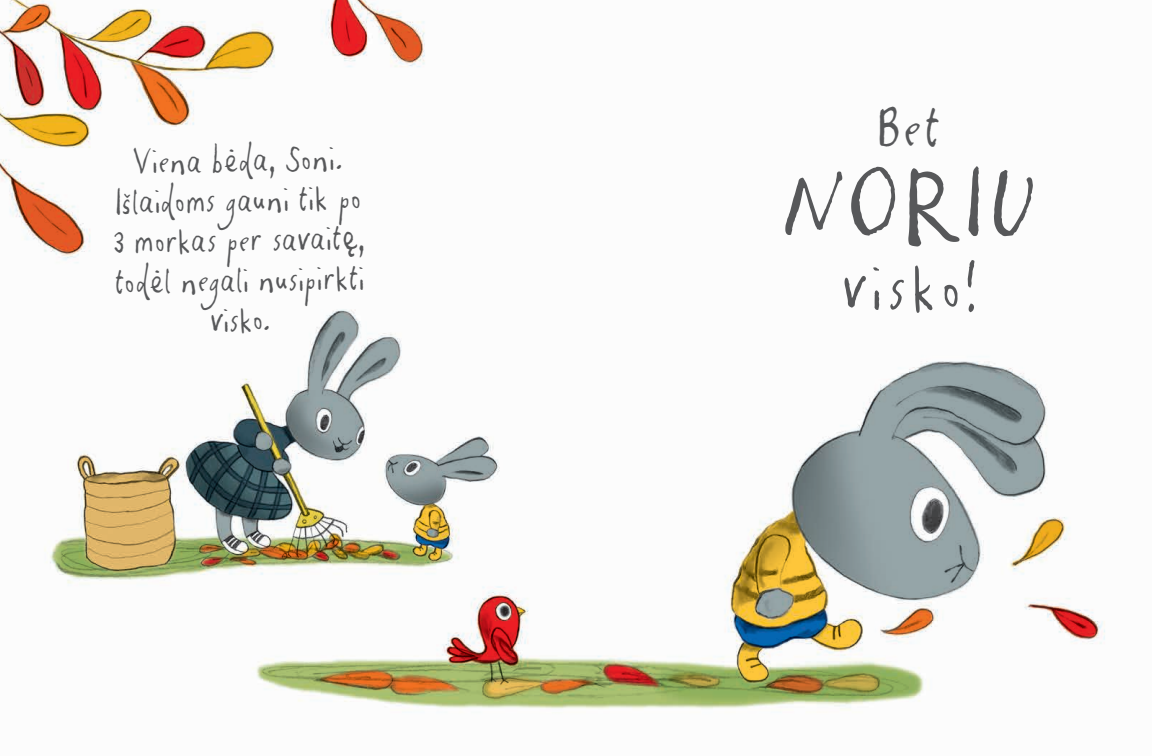
<style>
.page{position:relative;width:1152px;height:756px;background:#fff}
.page>*{position:absolute;margin:0;border:0;box-sizing:border-box;transform-origin:0 0}
.t1{font:83.3px "Burtininkasplonas";letter-spacing:.07em;color:#57585a;scale:1.04 1}
.t2{font:60.6px "Burtininkasplonas";letter-spacing:.13em;color:#57585a;scale:.83 1}
.t3{font:52.8px "Burtininkasplonas";color:#57585a;scale:.83 1}
.t4{font:32.4px/40px "Burtininkasplonas";color:#57585a;text-align:center;scale:.83 1}
</style>
<div class="page">
<img style="left:0;top:0;width:1105px;height:710px">
<p class="t4" style="left:112px;top:143px;width:303px;rotate:-1deg">Viena bėda, Soni.<br>Išlaidoms gauni tik po<br>3 morkas per savaitę, todėl negali nusipirkti visko.</p>
<h3 class="t3" style="left:878px;top:98px;width:77px">Bet</h3>
<h1 class="t1" style="left:783px;top:156px;width:245px">NORIU</h1>
<h2 class="t2" style="left:843px;top:254px;width:161px">visko!</h2>
</div>
